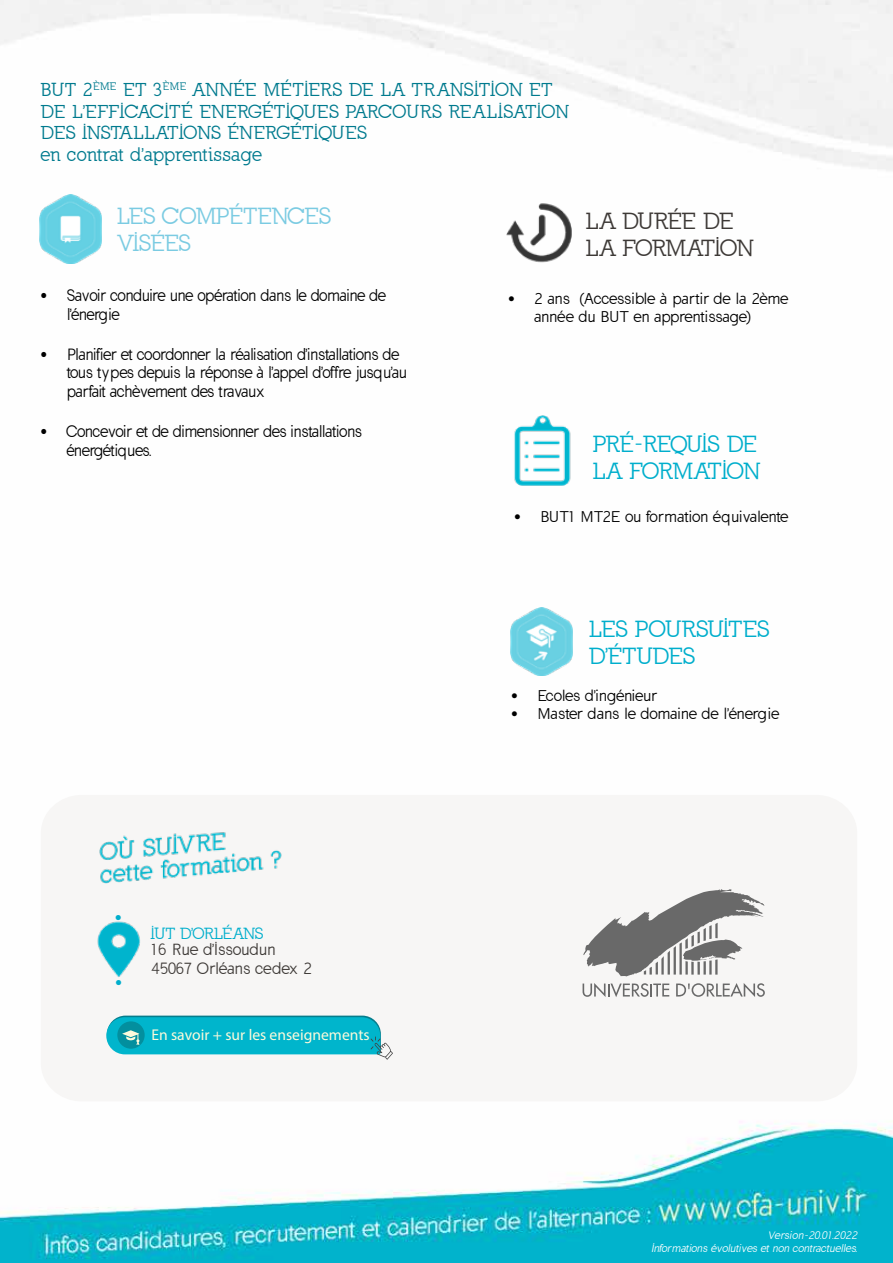
<style>
.page{position:relative;width:893px;height:1263px;background:#fff}
.page>*{position:absolute;margin:0;border:0;box-sizing:border-box;transform-origin:0 0}
.t1{font:22.5px/27px "California";color:#00aecc}
.t2{font:22.5px/27px "California";color:#7bcbe2}
.t3{font:22.5px/27px "California";color:#3d3936}
.t4{font:18px/21.6px "California";letter-spacing:.03em;color:#007a8e}
.t5{font:15.75px/18.9px "California Sans";letter-spacing:-.02em;color:#000;scale:.95 1}
.t6{font:15.6px/18.6px "California Sans";letter-spacing:.01em;color:#3d3936}
.t7{font:15.6px "Myriad Pro";color:#fcfadb}
.t8{font:15.6px "California";color:#00aecc}
.t9{font:15.6px "California Sans";color:#00aecc}
.t10{font:15px/18px "California Sans";letter-spacing:.025em;color:#000}
.t11{font:15px "California Sans";color:#000}
.t12{font:italic 10.5px/12.6px "California Sans";color:#fff;text-align:right}
</style>
<div class="page">
<img style="left:0;top:0;width:893px;height:1263px">
<div style="left:41px;top:795px;width:816px;height:306px;background:#f7f6f5;border-radius:40px"></div>
<img style="left:40px;top:195px;width:62px;height:69px">
<img style="left:507px;top:203px;width:64px;height:62px">
<img style="left:507px;top:413px;width:71px;height:74px">
<img style="left:99px;top:832px;width:183px;height:52px">
<img style="left:97px;top:921px;width:43px;height:56px">
<img style="left:510px;top:608px;width:62px;height:67px">
<svg style="left:106px;top:1015px;width:287px;height:45px"></svg>
<svg style="left:583px;top:889px;width:181px;height:87px"></svg>
<svg style="left:583px;top:983px;width:86px;height:14px"></svg>
<svg style="left:676px;top:983px;width:89px;height:14px"></svg>
<p class="t4" style="left:41px;top:79px;width:529px">BUT 2<sup>ÈME</sup> ET 3<sup>ÈME</sup> ANNÉE MÉTIERS DE LA TR ANSITION ET DE L'EFFICACITÉ ENERGÉTIQUES PARCOURS REALISATION DES INSTALLATIONS ÉNERGÉTIQUES<br>en contrat d'apprentissage</p>
<h1 class="t2" style="left:117px;top:203px;width:215px">LES COMPÉTENCES<br>VISÉES</h1>
<h1 class="t3" style="left:586px;top:208px;width:169px">LA DURÉE DE<br>LA FORMATION</h1>
<p class="t5" style="left:67px;top:286px;width:337px;text-indent:-27px">• Savoir conduire une opération dans le domaine de l'énergie</p>
<p class="t5" style="left:67px;top:345px;width:360px;text-indent:-27px">• Planifier et coordonner la réalisation d'installations de tous types depuis la réponse à l'appel d'offre jusqu'au parfait achèvement des travaux</p>
<p class="t5" style="left:67px;top:422px;width:312px;text-indent:-27px">• Concevoir et de dimensionner des installations énergétiques.</p>
<p class="t9" style="left:114px;top:909px;width:10px">•</p>
<p class="t9" style="left:114px;top:973px;width:10px">•</p>
<p class="t8" style="left:151px;top:925px;width:114px">IUT D'ORLÉANS</p>
<p class="t6" style="left:151px;top:940px;width:163px">16 Rue d'Issoudun<br>45067 Orléans cedex 2</p>
<p class="t7" style="left:151px;top:1025px;width:220px">En savoir + sur les enseignements</p>
<p class="t10" style="left:534px;top:290px;width:255px;text-indent:-27px">• 2 ans (Accessible à partir de la 2ème année du BUT en apprentissage)</p>
<h1 class="t1" style="left:593px;top:431px;width:169px">PRÉ-REQUIS DE<br>LA FORMATION</h1>
<p class="t11" style="left:513px;top:508px;width:276px">• BUT1 MT2E ou formation équivalente</p>
<h1 class="t1" style="left:589px;top:615px;width:181px">LES POURSUITES<br>D'ÉTUDES</h1>
<p class="t11" style="left:511px;top:687px;width:148px">• Ecoles d'ingénieur</p>
<p class="t10" style="left:511px;top:705px;width:270px">• Master dans le domaine de l'énergie</p>
<p class="t12" style="left:651px;top:1229px;width:210px">Version-20.01.2022<br>Informations évolutives et non contractuelles.</p>
</div>
